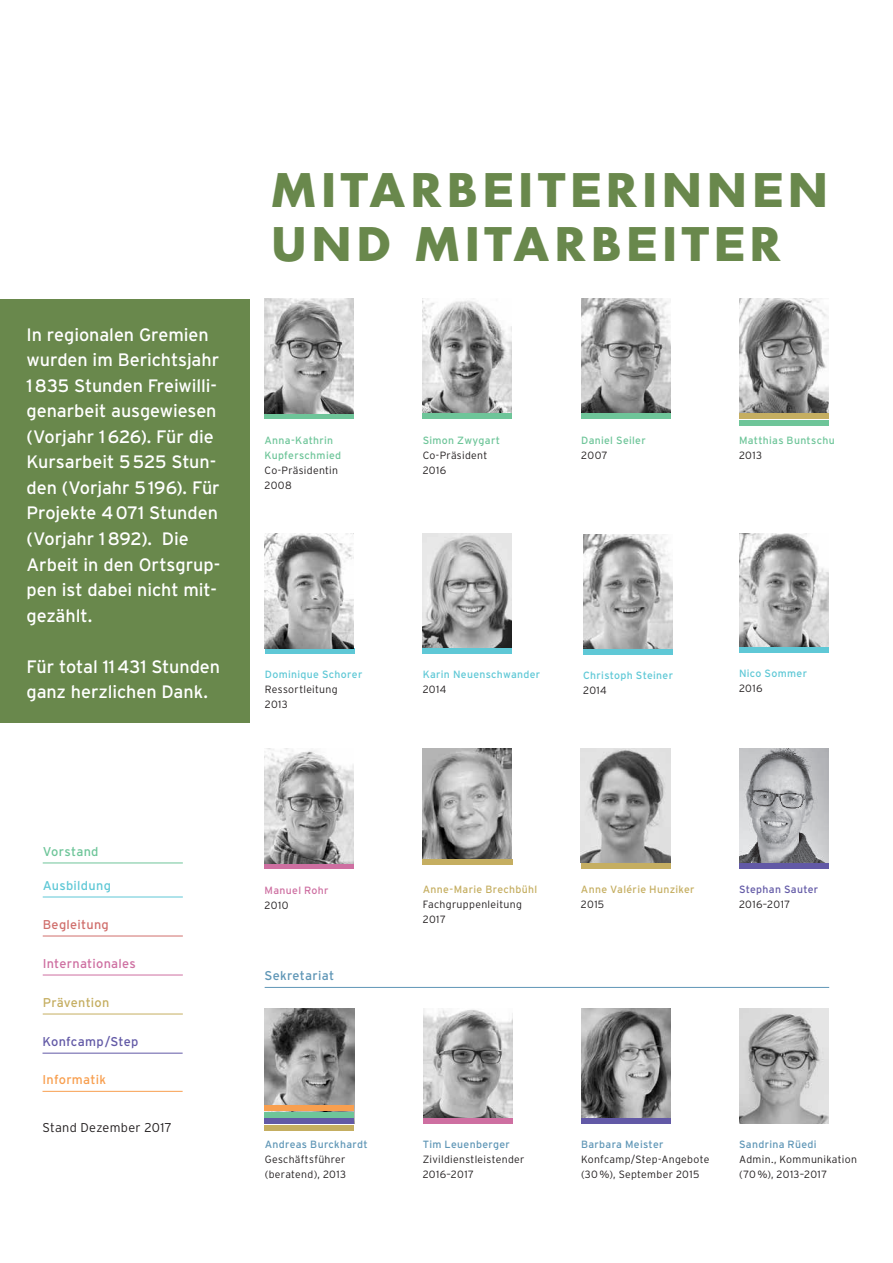
<style>
.page{position:relative;width:893px;height:1263px;background:#fff}
.page>*{position:absolute;margin:0;border:0;box-sizing:border-box;transform-origin:0 0}
.t1{font:700 45px/54px "Cevi";letter-spacing:.065em;color:#69884c}
.t2{font:18px/25.5px "Interstate";letter-spacing:-.005em;color:#fff}
.t3{font:300 12.75px "Interstate";letter-spacing:.025em;color:#231f20}
.t4{font:12.75px "Interstate";letter-spacing:.02em;color:#ce6fa1}
.t5{font:12.75px "Interstate";letter-spacing:.015em;color:#6259a6}
.t6{font:12.75px "Interstate";letter-spacing:.02em;color:#5f96b6}
.t7{font:12.75px "Interstate";letter-spacing:.02em;color:#5fc8d6}
.t8{font:12.75px "Interstate";letter-spacing:.015em;color:#c5ae61}
.t9{font:12.75px "Interstate";letter-spacing:.025em;color:#d06f6c}
.t10{font:12.75px "Interstate";letter-spacing:.02em;color:#f89f4f}
.t11{font:12.75px "Interstate";letter-spacing:.02em;color:#6ec599}
.t12{font:300 10.5px/15px "Interstate";letter-spacing:.03em;color:#231f20}
.t13{font:10.5px/15px "Interstate";letter-spacing:.03em;color:#6ec599}
.t14{font:10.5px "Interstate";letter-spacing:.03em;color:#5fc8d6}
.t15{font:10.5px "Interstate";letter-spacing:.03em;color:#5f96b6}
.t16{font:10.5px "Interstate";letter-spacing:.03em;color:#c5ae61}
.t17{font:10.5px "Interstate";letter-spacing:.03em;color:#6259a6}
.t18{font:10.5px "Interstate";letter-spacing:.03em;color:#ce6fa1}
</style>
<div class="page">
<img style="left:265px;top:1009px;width:89px;height:109px">
<hr style="left:265px;top:987px;width:564px;height:1px;background:#5f96b6">
<img style="left:581px;top:299px;width:89px;height:115px">
<div style="left:581px;top:414px;width:89px;height:5px;background:#6ec599"></div>
<div style="left:264px;top:414px;width:90px;height:5px;background:#6ec599"></div>
<img style="left:264px;top:299px;width:90px;height:115px">
<img style="left:423px;top:533px;width:89px;height:115px">
<div style="left:423px;top:648px;width:89px;height:6px;background:#5fc8d6"></div>
<div style="left:265px;top:648px;width:89px;height:6px;background:#5fc8d6"></div>
<img style="left:264px;top:533px;width:90px;height:115px">
<img style="left:581px;top:748px;width:89px;height:115px">
<div style="left:581px;top:863px;width:89px;height:5px;background:#c5ae61"></div>
<img style="left:739px;top:299px;width:89px;height:114px">
<div style="left:739px;top:420px;width:89px;height:5px;background:#6ec599"></div>
<div style="left:739px;top:413px;width:89px;height:6px;background:#c5ae61"></div>
<div style="left:583px;top:649px;width:89px;height:5px;background:#5fc8d6"></div>
<img style="left:583px;top:534px;width:89px;height:115px">
<img style="left:423px;top:300px;width:89px;height:114px">
<div style="left:423px;top:414px;width:89px;height:5px;background:#6ec599"></div>
<img style="left:739px;top:1009px;width:89px;height:115px">
<hr style="left:43px;top:862px;width:140px;height:1px;background:#6ec599">
<hr style="left:43px;top:897px;width:140px;height:1px;background:#5fc8d6">
<hr style="left:43px;top:1014px;width:140px;height:1px;background:#c5ae61">
<hr style="left:43px;top:936px;width:140px;height:1px;background:#d06f6c">
<hr style="left:43px;top:975px;width:140px;height:1px;background:#ce6fa1">
<hr style="left:43px;top:1053px;width:140px;height:1px;background:#6259a6">
<hr style="left:43px;top:1091px;width:140px;height:1px;background:#f89f4f">
<div style="left:739px;top:863px;width:89px;height:5px;background:#6259a6"></div>
<img style="left:739px;top:748px;width:89px;height:115px">
<img style="left:581px;top:1009px;width:89px;height:109px">
<img style="left:739px;top:533px;width:89px;height:114px">
<div style="left:739px;top:647px;width:89px;height:6px;background:#5fc8d6"></div>
<div style="left:265px;top:863px;width:89px;height:6px;background:#ce6fa1"></div>
<img style="left:265px;top:749px;width:89px;height:114px">
<img style="left:423px;top:1009px;width:89px;height:109px">
<img style="left:423px;top:748px;width:89px;height:111px">
<div style="left:423px;top:859px;width:90px;height:6px;background:#c5ae61"></div>
<div style="left:0;top:299px;width:250px;height:424px;background:#69884c"></div>
<div style="left:265px;top:1125px;width:89px;height:5px;background:#c5ae61"></div>
<div style="left:423px;top:1118px;width:89px;height:6px;background:#ce6fa1"></div>
<div style="left:581px;top:1118px;width:89px;height:6px;background:#6259a6"></div>
<div style="left:265px;top:1118px;width:89px;height:6px;background:#6259a6"></div>
<div style="left:265px;top:1112px;width:89px;height:5px;background:#6ec599"></div>
<div style="left:265px;top:1105px;width:89px;height:6px;background:#f89f4f"></div>
<p class="t2" style="left:27px;top:322px;width:195px">In regionalen Gremien wurden im Berichtsjahr<br>1835 Stunden Freiwilli&shy;genarbeit ausgewiesen (Vorjahr 1626). Für die<br>Kursarbeit 5525 Stun&shy;den (Vorjahr 5196). Für<br>Projekte 4071 Stunden (Vorjahr 1892). Die<br>Arbeit in den Ortsgrup&shy;pen ist dabei nicht mit&shy;gezählt.</p>
<p class="t2" style="left:27px;top:653px;width:195px">Für total 11431 Stunden ganz herzlichen Dank.</p>
<h1 class="t1" style="left:271px;top:161px;width:560px">MITARBEITERINNEN<br>UND MITARBEITER</h1>
<p class="t13" style="left:264px;top:432px;width:78px">Anna-Kathrin<br>Kupferschmied</p>
<p class="t12" style="left:264px;top:462px;width:75px">Co-Präsidentin<br>2008</p>
<p class="t13" style="left:423px;top:432px;width:79px">Simon Zwygart</p>
<p class="t12" style="left:423px;top:447px;width:66px">Co-Präsident<br>2016</p>
<p class="t13" style="left:581px;top:432px;width:66px">Daniel Seiler</p>
<p class="t12" style="left:581px;top:447px;width:28px">2007</p>
<p class="t13" style="left:739px;top:432px;width:97px">Matthias Buntschu</p>
<p class="t12" style="left:739px;top:447px;width:24px">2013</p>
<p class="t14" style="left:265px;top:669px;width:99px">Dominique Schorer</p>
<p class="t12" style="left:265px;top:682px;width:74px">Ressortleitung<br>2013</p>
<p class="t14" style="left:423px;top:669px;width:119px">Karin Neuenschwander</p>
<p class="t12" style="left:423px;top:682px;width:25px">2014</p>
<p class="t14" style="left:583px;top:669px;width:91px">Christoph Steiner</p>
<p class="t12" style="left:583px;top:683px;width:25px">2014</p>
<p class="t14" style="left:739px;top:668px;width:70px">Nico Sommer</p>
<p class="t12" style="left:739px;top:681px;width:25px">2016</p>
<p class="t11" style="left:43px;top:844px;width:57px">Vorstand</p>
<p class="t7" style="left:43px;top:878px;width:70px">Ausbildung</p>
<p class="t9" style="left:43px;top:917px;width:68px">Begleitung</p>
<p class="t4" style="left:43px;top:956px;width:95px">Internationales</p>
<p class="t8" style="left:43px;top:995px;width:68px">Prävention</p>
<p class="t5" style="left:43px;top:1034px;width:97px">Konfcamp/Step</p>
<p class="t10" style="left:43px;top:1072px;width:65px">Informatik</p>
<p class="t3" style="left:43px;top:1121px;width:131px">Stand Dezember 2017</p>
<p class="t18" style="left:265px;top:884px;width:66px">Manuel Rohr</p>
<p class="t12" style="left:265px;top:897px;width:25px">2010</p>
<p class="t6" style="left:264px;top:969px;width:71px">Sekretariat</p>
<p class="t16" style="left:423px;top:883px;width:116px">Anne-Marie Brechbühl</p>
<p class="t12" style="left:423px;top:896px;width:101px">Fachgruppenleitung<br>2017</p>
<p class="t16" style="left:581px;top:883px;width:115px">Anne Valérie Hunziker</p>
<p class="t12" style="left:581px;top:896px;width:25px">2015</p>
<p class="t17" style="left:739px;top:883px;width:81px">Stephan Sauter</p>
<p class="t12" style="left:739px;top:896px;width:53px">2016–2017</p>
<p class="t15" style="left:265px;top:1138px;width:104px">Andreas Burckhardt</p>
<p class="t12" style="left:265px;top:1152px;width:83px">Geschäftsführer (beratend), 2013</p>
<p class="t15" style="left:423px;top:1138px;width:89px">Tim Leuenberger</p>
<p class="t12" style="left:423px;top:1152px;width:103px">Zivildienstleistender<br>2016–2017</p>
<p class="t15" style="left:581px;top:1138px;width:84px">Barbara Meister</p>
<p class="t12" style="left:581px;top:1152px;width:130px">Konfcamp/Step-Angebote (30%), September 2015</p>
<p class="t15" style="left:739px;top:1138px;width:79px">Sandrina Rüedi</p>
<p class="t12" style="left:739px;top:1152px;width:120px">Admin., Kommunikation (70%), 2013–2017</p>
</div>
